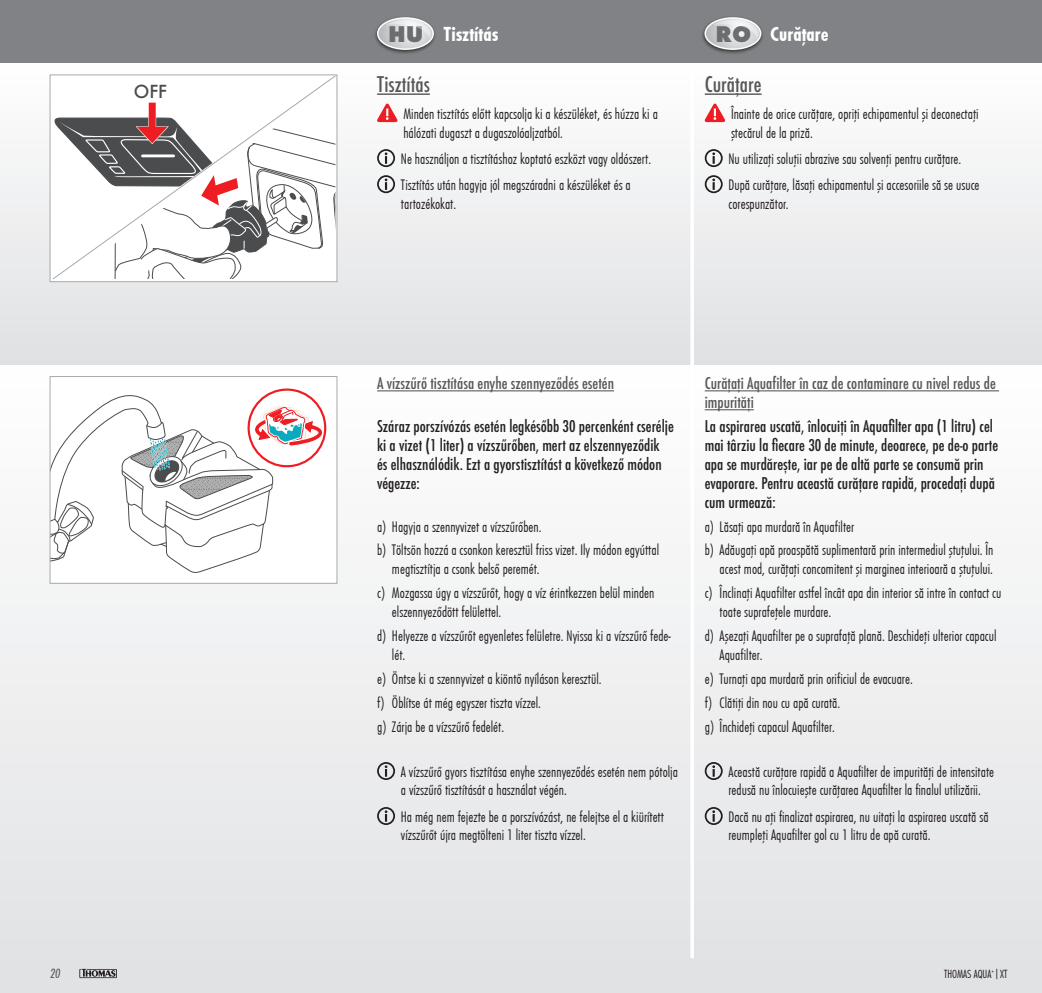
<style>
.page{position:relative;width:1042px;height:993px;background:#fff}
.page>*{position:absolute;margin:0;border:0;box-sizing:border-box;transform-origin:0 0}
.t1{font:700 21px "Futura Con";color:#fff}
.t2{font:500 condensed 21px "Futura";color:#57585a}
.t3{font:500 17.5px "Futura";color:#4b4c4d}
.t4{font:300 15.75px/23.8px "Futura Con";color:#231f20}
.t5{font:500 condensed 15.75px/18.9px "Futura";color:#231f20}
.t6{font:500 condensed 15.75px/18.9px "Futura";color:#57585a}
.t7{font:14px "Futura Con Boo Obl";color:#57585a}
.t8{font:300 12.25px "Futura Con";color:#231f20}
.s1{font-family:"Function";font-weight:800;font-size:23.62px;color:#6c6d70}
</style>
<div class="page">
<div style="left:0;top:0;width:1042px;height:63px;background:#808285"></div>
<div style="left:0;top:364px;width:1042px;height:628px;background:linear-gradient(to bottom,#fefefe,#e0e1e3)"></div>
<hr style="left:1041px;top:364px;width:1px;height:230px;background:#f9f9f9">
<div style="left:0;top:63px;width:1042px;height:301px;background:linear-gradient(to bottom,#fefefe,#e0e1e3)"></div>
<hr style="left:377px;top:93px;width:53px;height:2px;background:#57585a">
<svg style="left:376px;top:103px;width:22px;height:19px"></svg>
<div style="left:377px;top:149px;width:18px;height:18px;border:2px solid #231f20;border-radius:50%"></div>
<svg style="left:385px;top:152px;width:2px;height:12px"></svg>
<div style="left:377px;top:175px;width:18px;height:18px;border:2px solid #231f20;border-radius:50%"></div>
<svg style="left:385px;top:178px;width:2px;height:12px"></svg>
<hr style="left:377px;top:390px;width:237px;height:1px;background:#57585a">
<div style="left:377px;top:761px;width:18px;height:18px;border:2px solid #231f20;border-radius:50%"></div>
<svg style="left:385px;top:765px;width:2px;height:11px"></svg>
<div style="left:377px;top:806px;width:18px;height:18px;border:2px solid #231f20;border-radius:50%"></div>
<svg style="left:385px;top:810px;width:2px;height:11px"></svg>
<hr style="left:705px;top:93px;width:56px;height:2px;background:#57585a">
<svg style="left:704px;top:103px;width:21px;height:19px"></svg>
<div style="left:705px;top:149px;width:18px;height:18px;border:2px solid #231f20;border-radius:50%"></div>
<svg style="left:712px;top:152px;width:3px;height:12px"></svg>
<div style="left:705px;top:175px;width:18px;height:18px;border:2px solid #231f20;border-radius:50%"></div>
<svg style="left:712px;top:178px;width:3px;height:12px"></svg>
<hr style="left:705px;top:390px;width:294px;height:1px;background:#57585a">
<hr style="left:705px;top:409px;width:49px;height:1px;background:#57585a">
<div style="left:705px;top:761px;width:18px;height:18px;border:2px solid #231f20;border-radius:50%"></div>
<svg style="left:712px;top:765px;width:3px;height:11px"></svg>
<div style="left:705px;top:806px;width:18px;height:18px;border:2px solid #231f20;border-radius:50%"></div>
<svg style="left:712px;top:810px;width:3px;height:11px"></svg>
<div style="left:373px;top:15px;width:64px;height:40px;background:#231f20;opacity:.75"></div>
<div style="left:377px;top:17px;width:57px;height:33px;border:1px solid #fff;border-radius:50%"></div>
<svg style="left:378px;top:18px;width:55px;height:31px;background:#cdced0"></svg>
<div style="left:701px;top:15px;width:63px;height:40px;background:#231f20;opacity:.75"></div>
<div style="left:704px;top:17px;width:57px;height:33px;border:1px solid #fff;border-radius:50%"></div>
<svg style="left:705px;top:18px;width:55px;height:31px;background:#cdcecf"></svg>
<svg style="left:50px;top:74px;width:287px;height:208px"></svg>
<svg style="left:52px;top:75px;width:285px;height:205px"></svg>
<svg style="left:53px;top:99px;width:282px;height:180px"></svg>
<div style="left:50px;top:376px;width:287px;height:207px;background:#fff"></div>
<div style="left:50px;top:376px;width:287px;height:207px;border:1px solid #a8a9ad"></div>
<svg style="left:50px;top:389px;width:273px;height:184px"></svg>
<div style="left:247px;top:388px;width:79px;height:79px;border:2px solid #ee1d23;border-radius:50%"></div>
<hr style="left:690px;top:74px;width:4px;height:883px;background:#fff">
<svg style="left:79px;top:968px;width:38px;height:9px"></svg>
<p class="t3" style="left:134px;top:79px;width:35px">OFF</p>
<h1 class="t1" style="left:388px;top:19px;width:112px"><span class="s1">HU</span> Tisztítás</h1>
<h1 class="t1" style="left:715px;top:19px;width:114px"><span class="s1">RO</span> Curățare</h1>
<h1 class="t2" style="left:377px;top:71px;width:54px">Tisztítás</h1>
<p class="t4" style="left:403px;top:103px;width:256px;line-height:18.9px">Minden tisztítás előtt kapcsolja ki a készüléket, és húzza ki a hálózati dugaszt a dugaszolóaljzatból.</p>
<p class="t4" style="left:401px;top:145px;width:252px;line-height:26.1px">Ne használjon a tisztításhoz koptató eszközt vagy oldószert.<br>Tisztítás után hagyja jól megszáradni a készüléket és a</p>
<p class="t4" style="left:401px;top:191px;width:57px">tartozékokat.</p>
<h1 class="t2" style="left:705px;top:71px;width:58px">Curățare</h1>
<p class="t4" style="left:731px;top:103px;width:249px;line-height:18.9px">Înainte de orice curățare, opriți echipamentul și deconectați ștecărul de la priză.</p>
<p class="t4" style="left:728px;top:145px;width:252px;line-height:26.1px">Nu utilizați soluții abrazive sau solvenți pentru curățare.<br>După curățare, lăsați echipamentul și accesoriile să se usuce</p>
<p class="t4" style="left:728px;top:191px;width:62px">corespunzător.</p>
<p class="t6" style="left:377px;top:374px;width:238px">A vízszűrő tisztítása enyhe szennyeződés esetén</p>
<p class="t5" style="left:377px;top:416px;width:298px">Száraz porszívózás esetén legkésőbb 30 percenként cserélje ki a vizet (1 liter) a vízszűrőben, mert az elszennyeződik és elhasználódik. Ezt a gyorstisztítást a következő módon végezze:</p>
<p class="t4" style="left:377px;top:513px;width:283px">a) Hagyja a szennyvizet a vízszűrőben.<br>b) Töltsön hozzá a csonkon keresztül friss vizet. Ily módon egyúttal</p>
<p class="t4" style="left:377px;top:556px;width:279px;text-indent:15px">megtisztítja a csonk belső peremét.<br>c) Mozgassa úgy a vízszűrőt, hogy a víz érintkezzen belül minden</p>
<p class="t4" style="left:377px;top:599px;width:295px;text-indent:15px">elszennyeződött felülettel.<br>d) Helyezze a vízszűrőt egyenletes felületre. Nyissa ki a vízszűrő fede-</p>
<p class="t4" style="left:377px;top:642px;width:226px;text-indent:15px">lét.<br>e) Öntse ki a szennyvizet a kiöntő nyíláson keresztül. f) Öblítse át még egyszer tiszta vízzel.<br>g) Zárja be a vízszűrő fedelét.</p>
<p class="t4" style="left:401px;top:761px;width:278px;line-height:18.9px">A vízszűrő gyors tisztítása enyhe szennyeződés esetén nem pótolja a vízszűrő tisztítását a használat végén.</p>
<p class="t4" style="left:401px;top:805px;width:264px;line-height:18.9px">Ha még nem fejezte be a porszívózást, ne felejtse el a kiürített vízszűrőt újra megtölteni 1 liter tiszta vízzel.</p>
<p class="t6" style="left:705px;top:374px;width:293px">Curățați Aquafilter în caz de contaminare cu nivel redus de impurități</p>
<p class="t5" style="left:705px;top:416px;width:295px">La aspirarea uscată, înlocuiți în Aquafilter apa (1 litru) cel mai târziu la fiecare 30 de minute, deoarece, pe de-o parte apa se murdărește, iar pe de altă parte se consumă prin evaporare. Pentru această curățare rapidă, procedați după cum urmează:</p>
<p class="t4" style="left:705px;top:513px;width:290px">a) Lăsați apa murdară în Aquafilter<br>b) Adăugați apă proaspătă suplimentară prin intermediul ștuțului. În</p>
<p class="t4" style="left:705px;top:556px;width:298px;text-align:center">acest mod, curățați concomitent și marginea interioară a ștuțului.<br>c) Înclinați Aquafilter astfel încât apa din interior să intre în contact cu</p>
<p class="t4" style="left:705px;top:599px;width:293px;text-indent:15px">toate suprafețele murdare.<br>d) Așezați Aquafilter pe o suprafață plană. Deschideți ulterior capacul</p>
<p class="t4" style="left:705px;top:642px;width:210px;text-indent:15px">Aquafilter.<br>e) Turnați apa murdară prin orificiul de evacuare. f) Clătiți din nou cu apă curată.<br>g) Închideți capacul Aquafilter.</p>
<p class="t4" style="left:728px;top:761px;width:267px;line-height:18.9px">Această curățare rapidă a Aquafilter de impurități de intensitate redusă nu înlocuiește curățarea Aquafilter la finalul utilizării.</p>
<p class="t4" style="left:728px;top:805px;width:261px;line-height:18.9px">Dacă nu ați finalizat aspirarea, nu uitați la aspirarea uscată să reumpleți Aquafilter gol cu 1 litru de apă curată.</p>
<p class="t7" style="left:50px;top:963px;width:12px">20</p>
<p class="t8" style="left:944px;top:965px;width:65px">THOMAS AQUA<sup>+</sup>|XT</p>
</div>
